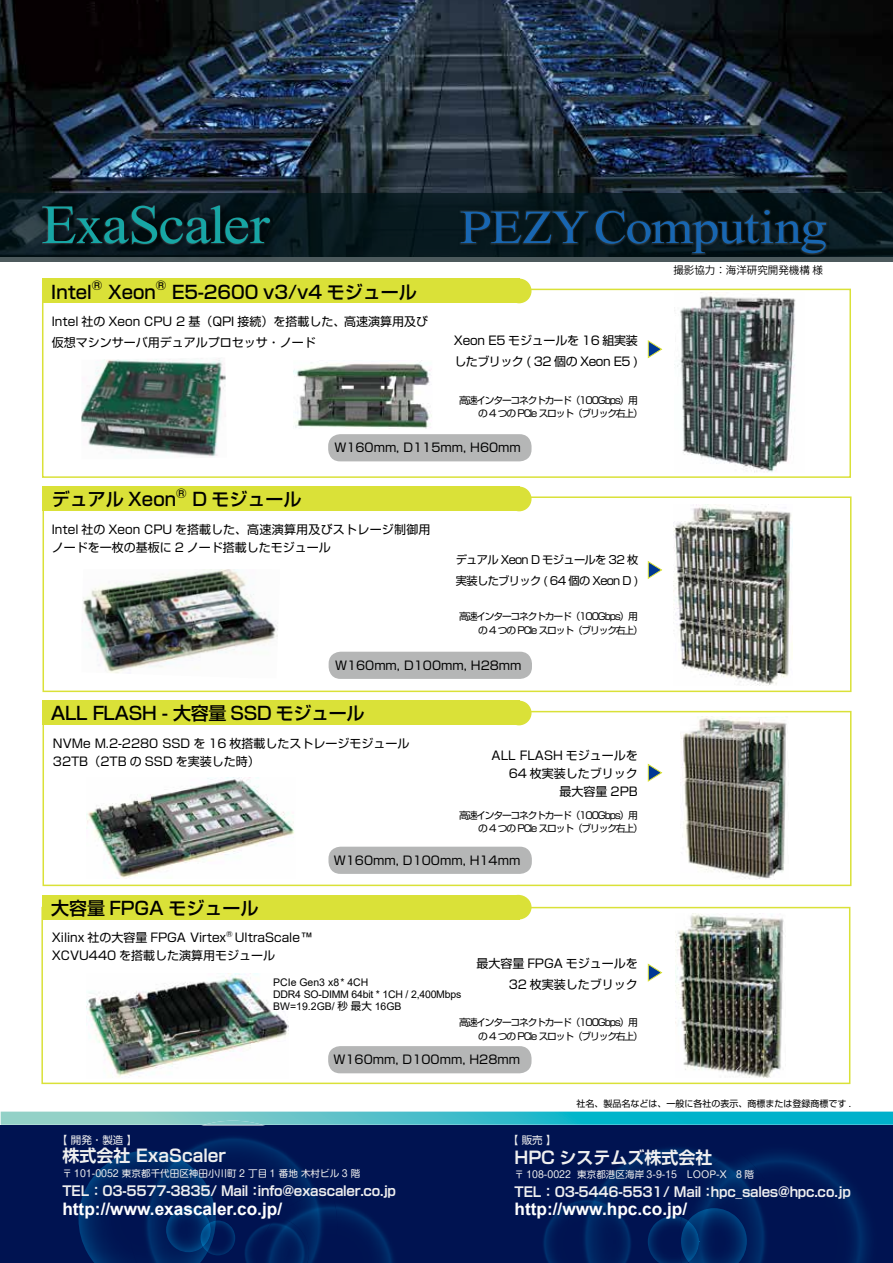
<style>
.page{position:relative;width:893px;height:1263px;background:#fff}
.page>*{position:absolute;margin:0;border:0;box-sizing:border-box;transform-origin:0 0}
.t1{font:500 18px "Shin Go Pr 5";color:#000}
.t2{font:500 18px "Shin Go Pr 5";letter-spacing:-.02em;color:#000}
.t3{font:700 17.25px "Arial";color:#fff}
.t4{font:700 16.95px "Shin Go Pr 5 De";color:#efefef}
.t5{font:700 13.5px "Shin Go Pr 5 De";letter-spacing:-.02em;color:#efefef}
.t6{font:12px/18px "Shin Go Pr 5";color:#000}
.t7{font:12px/21px "Shin Go Pr 5";letter-spacing:-.02em;color:#000}
.t8{font:500 12px "Shin Go Pr 5";color:#000}
.t9{font:11.25px/21px "Shin Go Pr 5";letter-spacing:-.06em;color:#000}
.t10{font:10.5px/12px "Arial";letter-spacing:-.02em;color:#000}
.t11{font:10.5px "Koz Go Pro";color:#000}
.t12{font:10.5px "Shin Go Pr 5";color:#efefef}
.t13{font:9.75px/13.5px "Shin Go Pr 5";letter-spacing:-.12em;color:#000}
.t14{font:9.6px "Shin M Go Pro";color:#efefef}
.t15{font:9px "Shin Go Pr 5";color:#000}
.s1{font-family:"Shin Go Pr 5"}
</style>
<div class="page">
<div style="left:1px;top:1126px;width:892px;height:137px;background:#001351"></div>
<img style="left:79px;top:1226px;width:42px;height:37px">
<img style="left:362px;top:1226px;width:31px;height:37px">
<img style="left:146px;top:1226px;width:61px;height:37px">
<img style="left:245px;top:1230px;width:11px;height:33px">
<img style="left:309px;top:1226px;width:13px;height:37px">
<img style="left:256px;top:1226px;width:53px;height:37px">
<img style="left:207px;top:1226px;width:28px;height:29px">
<img style="left:210px;top:1226px;width:6px;height:26px">
<img style="left:166px;top:1226px;width:44px;height:26px">
<svg style="left:202px;top:1247px;width:5px;height:5px"></svg>
<img style="left:200px;top:1226px;width:11px;height:21px">
<img style="left:851px;top:1226px;width:18px;height:37px">
<img style="left:543px;top:1226px;width:13px;height:37px">
<img style="left:748px;top:1226px;width:17px;height:37px">
<svg style="left:1px;top:1111px;width:892px;height:115px"></svg>
<img style="left:567px;top:1191px;width:71px;height:72px">
<img style="left:648px;top:1216px;width:34px;height:47px">
<img style="left:678px;top:1217px;width:10px;height:46px">
<img style="left:688px;top:1208px;width:59px;height:55px">
<img style="left:681px;top:1221px;width:18px;height:41px">
<div style="left:42px;top:289px;width:809px;height:189px;border:2px solid #dae138"></div>
<div style="left:43px;top:496px;width:808px;height:196px;border:2px solid #dae138"></div>
<div style="left:43px;top:711px;width:808px;height:175px;border:2px solid #dae138"></div>
<div style="left:41px;top:907px;width:809px;height:177px;border:2px solid #dae138"></div>
<div style="left:43px;top:279px;width:477px;height:24px;background:#dae138"></div>
<div style="left:507px;top:279px;width:24px;height:24px;background:#dae138;border-radius:50%"></div>
<div style="left:43px;top:486px;width:477px;height:25px;background:#dae138"></div>
<div style="left:507px;top:487px;width:24px;height:24px;background:#dae138;border-radius:50%"></div>
<img style="left:87px;top:974px;width:202px;height:104px">
<img style="left:681px;top:716px;width:106px;height:163px">
<img style="left:0;top:0;width:893px;height:193px">
<div style="left:329px;top:652px;width:203px;height:27px;background:#b5b6b6;border-radius:12px"></div>
<div style="left:328px;top:847px;width:204px;height:27px;background:#b5b6b6;border-radius:12px"></div>
<div style="left:328px;top:1046px;width:203px;height:27px;background:#b5b6b6;border-radius:12px"></div>
<div style="left:328px;top:434px;width:203px;height:27px;background:#b5b6b6;border-radius:12px"></div>
<img style="left:81px;top:358px;width:145px;height:99px">
<img style="left:674px;top:292px;width:122px;height:180px">
<img style="left:82px;top:569px;width:196px;height:104px">
<img style="left:674px;top:505px;width:118px;height:180px">
<img style="left:676px;top:914px;width:108px;height:163px">
<img style="left:87px;top:777px;width:207px;height:101px">
<svg style="left:0;top:193px;width:893px;height:68px;background:#0f2025"></svg>
<div style="left:46px;top:208px;width:242px;height:55px;background:#000;opacity:.42"></div>
<div style="left:43px;top:201px;width:229px;height:47px;background:#000;opacity:.53"></div>
<div style="left:43px;top:205px;width:228px;height:40px;background:#fff;opacity:.24"></div>
<svg style="left:43px;top:206px;width:227px;height:38px;background:#0d3d41"></svg>
<div style="left:457px;top:206px;width:371px;height:49px;background:#000;opacity:.53"></div>
<div style="left:459px;top:209px;width:369px;height:46px;background:#fff;opacity:.24"></div>
<svg style="left:461px;top:212px;width:127px;height:31px;background:#0d2e47"></svg>
<svg style="left:596px;top:210px;width:230px;height:43px;background:#0c293d"></svg>
<div style="left:43px;top:701px;width:477px;height:24px;background:#dae138"></div>
<div style="left:506px;top:701px;width:25px;height:24px;background:#dae138;border-radius:50%"></div>
<div style="left:43px;top:895px;width:477px;height:24px;background:#dae138"></div>
<div style="left:505px;top:895px;width:26px;height:24px;background:#dae138;border-radius:50%"></div>
<svg style="left:648px;top:340px;width:14px;height:18px"></svg>
<svg style="left:648px;top:561px;width:14px;height:18px"></svg>
<svg style="left:648px;top:764px;width:14px;height:18px"></svg>
<svg style="left:648px;top:963px;width:14px;height:19px"></svg>
<img style="left:293px;top:360px;width:139px;height:69px">
<h1 class="t1" style="left:51px;top:277px;width:43px">Intel</h1>
<p class="t8" style="left:92px;top:276px;width:12px">®</p>
<h1 class="t1" style="left:108px;top:277px;width:49px">Xeon</h1>
<p class="t8" style="left:156px;top:276px;width:12px">®</p>
<h1 class="t1" style="left:172px;top:277px;width:246px">E5-2600 v3/v4 モジュール</h1>
<p class="t6" style="left:52px;top:310px;width:378px;line-height:21px">Intel 社の Xeon CPU 2 基（QPI 接続）を搭載した、高速演算用及び仮想マシンサーバ用デュアルプロセッサ・ノード</p>
<p class="t7" style="left:454px;top:329px;width:186px">Xeon E5 モジュールを 16 組実装したブリック ( 32 個の Xeon E5 )</p>
<p class="t13" style="left:478px;top:392px;width:166px;text-indent:-19px">高速インターコネクトカード（100Gbps）用の 4 つの PCIe スロット（ブリック右上）</p>
<p class="t6" style="left:334px;top:437px;width:188px">W160mm, D115mm, H60mm</p>
<h1 class="t1" style="left:52px;top:484px;width:126px">デュアル Xeon</h1>
<p class="t8" style="left:176px;top:483px;width:12px">®</p>
<h1 class="t1" style="left:192px;top:484px;width:111px">D モジュール</h1>
<p class="t6" style="left:52px;top:519px;width:380px">Intel 社の Xeon CPU を搭載した、高速演算用及びストレージ制御用ノードを一枚の基板に 2 ノード搭載したモジュール</p>
<p class="t9" style="left:456px;top:548px;width:184px">デュアル Xeon D モジュールを 32 枚実装したブリック ( 64 個の Xeon D )</p>
<p class="t13" style="left:478px;top:609px;width:166px;text-indent:-19px">高速インターコネクトカード（100Gbps）用の 4 つの PCIe スロット（ブリック右上）</p>
<p class="t6" style="left:335px;top:655px;width:188px">W160mm, D100mm, H28mm</p>
<h1 class="t2" style="left:51px;top:698px;width:315px">ALL FLASH - 大容量 SSD モジュール</h1>
<p class="t6" style="left:53px;top:734px;width:358px">NVMe M.2-2280 SSD を 16 枚搭載したストレージモジュール<br>32TB（2TB の SSD を実装した時）</p>
<p class="t6" style="left:492px;top:745px;width:148px;text-align:right">ALL FLASH モジュールを<br>64 枚実装したブリック<br>最大容量 2PB</p>
<p class="t13" style="left:478px;top:807px;width:166px;text-indent:-19px">高速インターコネクトカード（100Gbps）用の 4 つの PCIe スロット（ブリック右上）</p>
<h1 class="t1" style="left:51px;top:893px;width:209px">大容量 FPGA モジュール</h1>
<p class="t6" style="left:334px;top:851px;width:188px">W160mm, D100mm, H14mm</p>
<p class="t6" style="left:52px;top:927px;width:262px">Xilinx 社の大容量 FPGA Virtex<sup>®</sup> UltraScale ™<br>XCVU440 を搭載した演算用モジュール</p>
<p class="t10" style="left:273px;top:976px;width:190px">PCIe Gen3 x8 * 4CH<br>DDR4 SO-DIMM 64bit * 1CH / 2,400Mbps<br>BW=19.2GB/ <span class="s1">秒最大</span> 16GB</p>
<p class="t6" style="left:476px;top:952px;width:163px;line-height:21px;text-align:right">最大容量 FPGA モジュールを<br>32 枚実装したブリック</p>
<p class="t13" style="left:478px;top:1015px;width:166px;text-indent:-19px">高速インターコネクトカード（100Gbps）用の 4 つの PCIe スロット（ブリック右上）</p>
<p class="t6" style="left:333px;top:1049px;width:188px">W160mm, D100mm, H28mm</p>
<p class="t11" style="left:673px;top:263px;width:151px">撮影協力：海洋研究開発機構 様</p>
<p class="t12" style="left:57px;top:1131px;width:82px">【 開発・製造 】</p>
<p class="t12" style="left:508px;top:1131px;width:50px">【 販売 】</p>
<p class="t15" style="left:576px;top:1096px;width:276px">社名、製品名などは、一般に各社の表示、商標または登録商標です .</p>
<h3 class="t4" style="left:62px;top:1142px;width:165px">株式会社 ExaScaler</h3>
<p class="t14" style="left:62px;top:1166px;width:299px">〒 101-0052 東京都千代田区神田小川町 2 丁目 1 番地 木村ビル 3 階</p>
<h3 class="t4" style="left:514px;top:1143px;width:199px">HPC システムズ株式会社</h3>
<p class="t14" style="left:514px;top:1167px;width:241px">〒 108-0022 東京都港区海岸 3-9-15　LOOP-X　8 階</p>
<p class="t5" style="left:62px;top:1180px;width:335px">TEL：03-5577-3835/ Mail：info@exascaler.co.jp</p>
<p class="t5" style="left:514px;top:1181px;width:338px">TEL：03-5446-5531/ Mail：hpc_sales@hpc.co.jp</p>
<h2 class="t3" style="left:62px;top:1197px;width:221px">http://www.exascaler.co.jp/</h2>
<h2 class="t3" style="left:514px;top:1197px;width:174px">http://www.hpc.co.jp/</h2>
</div>
